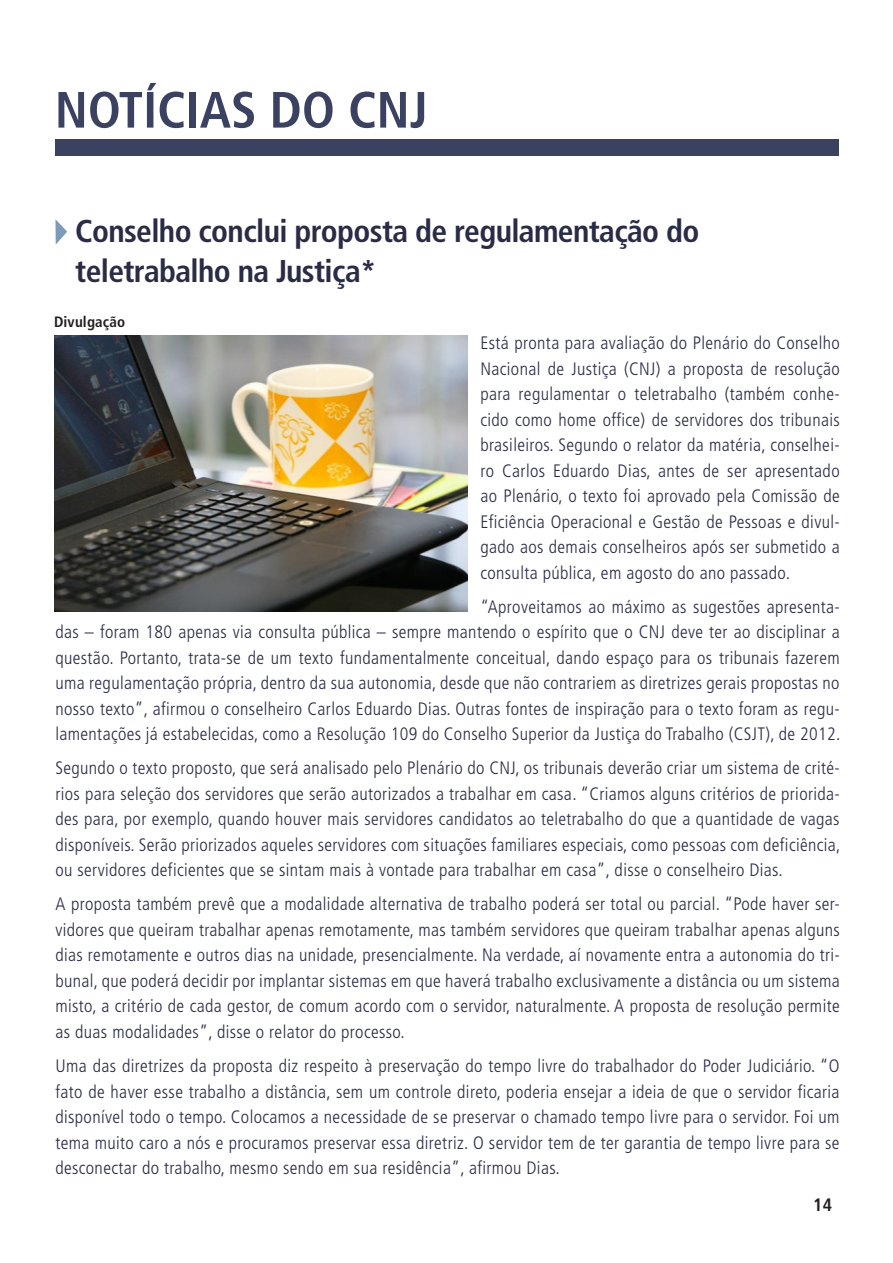
<style>
.page{position:relative;width:893px;height:1263px;background:#fff}
.page>*{position:absolute;margin:0;border:0;box-sizing:border-box;transform-origin:0 0}
.t1{font:condensed 51px "Frutiger 67 Bold";color:#3b4161}
.t2{font:condensed 31.5px "Frutiger 67 Bold";letter-spacing:-.02em;color:#2a2c45}
.texto_padrão{font:condensed 18px/25.5px "Frutiger 47 Light";letter-spacing:.02em;color:#2a2c45;text-align:justify}
.t3{font:condensed 18px "Frutiger 67 Bold";color:#231f20}
.texto_padrão-2{font:condensed 15px "Frutiger 67 Bold";letter-spacing:.01em;color:#231f20}
</style>
<div class="page">
<div style="left:55px;top:139px;width:783px;height:17px;background:#3b4161"></div>
<svg style="left:56px;top:220px;width:11px;height:24px"></svg>
<img style="left:54px;top:336px;width:414px;height:276px">
<p class="t1" style="left:55px;top:80px;width:374px">NOTÍCIAS DO CNJ</p>
<p class="t2" style="left:75px;top:212px;width:626px">Conselho conclui proposta de regulamentação do</p>
<p class="t2" style="left:75px;top:252px;width:303px">teletrabalho na Justiça*</p>
<p class="texto_padrão-2" style="left:54px;top:313px;width:73px">Divulgação</p>
<p class="texto_padrão" style="left:480px;top:331px;width:361px">Está pronta para avaliação do Plenário do Conselho Nacional de Justiça (CNJ) a proposta de resolução para regulamentar o teletrabalho (também conhe&shy;cido como home office) de servidores dos tribunais brasileiros. Segundo o relator da matéria, conselhei&shy;ro Carlos Eduardo Dias, antes de ser apresentado ao Plenário, o texto foi aprovado pela Comissão de Eficiência Operacional e Gestão de Pessoas e divul&shy;gado aos demais conselheiros após ser submetido a consulta pública, em agosto do ano passado.</p>
<p class="texto_padrão" style="left:56px;top:594px;width:786px;text-indent:425px">“Aproveitamos ao máximo as sugestões apresenta&shy;das – foram 180 apenas via consulta pública – sempre mantendo o espírito que o CNJ deve ter ao disciplinar a questão. Portanto, trata-se de um texto fundamentalmente conceitual, dando espaço para os tribunais fazerem uma regulamentação própria, dentro da sua autonomia, desde que não contrariem as diretrizes gerais propostas no nosso texto”, afirmou o conselheiro Carlos Eduardo Dias. Outras fontes de inspiração para o texto foram as regu&shy;lamentações já estabelecidas, como a Resolução 109 do Conselho Superior da Justiça do Trabalho (CSJT), de 2012.</p>
<p class="texto_padrão" style="left:56px;top:756px;width:786px">Segundo o texto proposto, que será analisado pelo Plenário do CNJ, os tribunais deverão criar um sistema de crité&shy;rios para seleção dos servidores que serão autorizados a trabalhar em casa. “Criamos alguns critérios de priorida&shy;des para, por exemplo, quando houver mais servidores candidatos ao teletrabalho do que a quantidade de vagas disponíveis. Serão priorizados aqueles servidores com situações familiares especiais, como pessoas com deficiência, ou servidores deficientes que se sintam mais à vontade para trabalhar em casa”, disse o conselheiro Dias.</p>
<p class="texto_padrão" style="left:56px;top:892px;width:786px">A proposta também prevê que a modalidade alternativa de trabalho poderá ser total ou parcial. “Pode haver ser&shy;vidores que queiram trabalhar apenas remotamente, mas também servidores que queiram trabalhar apenas alguns dias remotamente e outros dias na unidade, presencialmente. Na verdade, aí novamente entra a autonomia do tri&shy;bunal, que poderá decidir por implantar sistemas em que haverá trabalho exclusivamente a distância ou um sistema misto, a critério de cada gestor, de comum acordo com o servidor, naturalmente. A proposta de resolução permite as duas modalidades”, disse o relator do processo.</p>
<p class="texto_padrão" style="left:56px;top:1053px;width:786px">Uma das diretrizes da proposta diz respeito à preservação do tempo livre do trabalhador do Poder Judiciário. “O fato de haver esse trabalho a distância, sem um controle direto, poderia ensejar a ideia de que o servidor ficaria disponível todo o tempo. Colocamos a necessidade de se preservar o chamado tempo livre para o servidor. Foi um tema muito caro a nós e procuramos preservar essa diretriz. O servidor tem de ter garantia de tempo livre para se desconectar do trabalho, mesmo sendo em sua residência”, afirmou Dias.</p>
<p class="t3" style="left:813px;top:1194px;width:20px">14</p>
</div>
